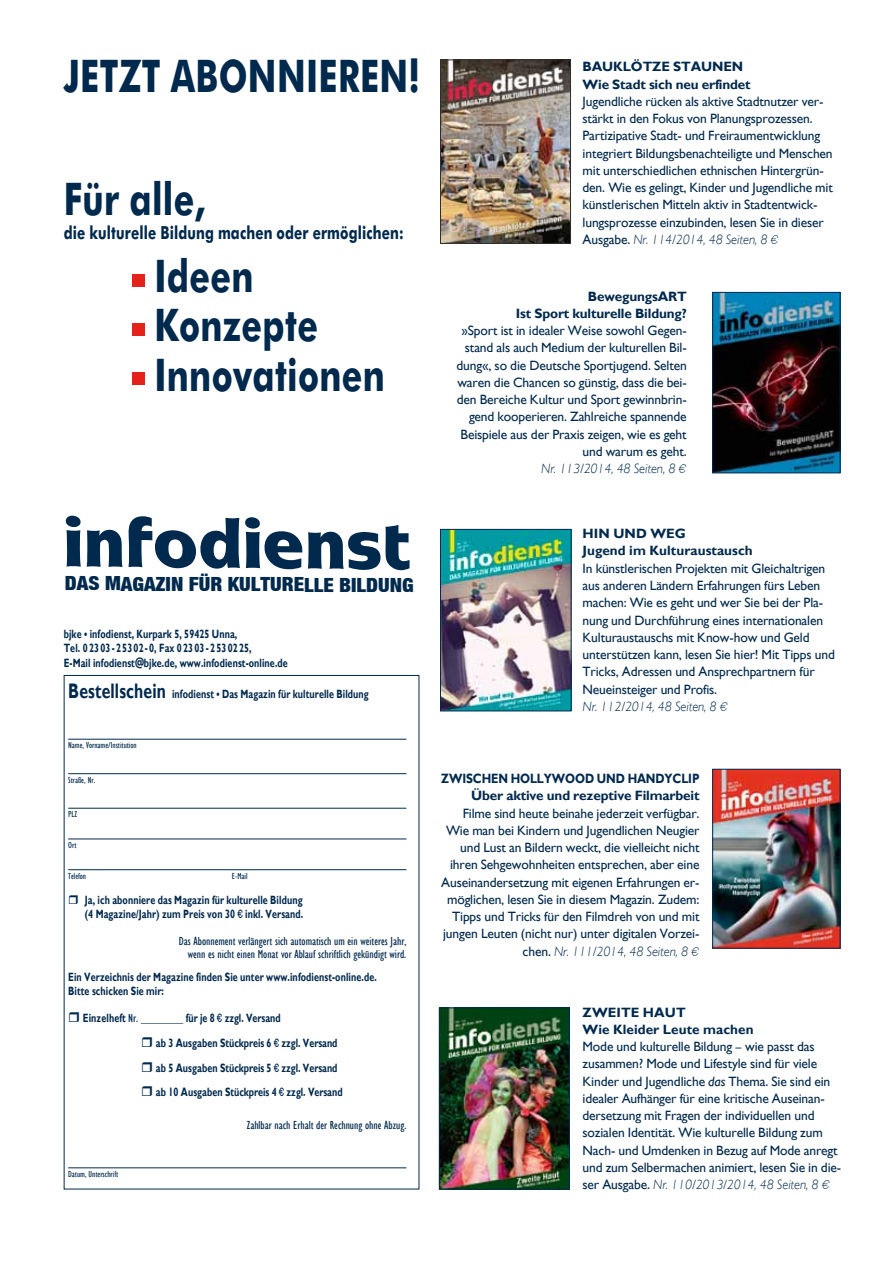
<style>
.page{position:relative;width:893px;height:1263px;background:#fff}
.page>*{position:absolute;margin:0;border:0;box-sizing:border-box;transform-origin:0 0}
.t1{font:700 45px/49.2px "Futura BT";letter-spacing:.01em;color:#00294e;scale:.75 1}
.t2{font:19.65px "Helve Neue Cond Poster Normal";color:#00294e;scale:1.06 1}
.t3{font:700 18px "Futura BT";letter-spacing:.01em;color:#00294e;scale:.75 1}
.t4{font:13.5px/17.2px "Gill Sans";letter-spacing:-.01em;color:#00294e}
.t5{font:700 13.5px/17.2px "Gill Sans";letter-spacing:-.01em;color:#00294e}
.t6{font:italic 300 13.5px "Gill Sans";letter-spacing:-.01em;color:#00294e}
.t7{font:700 13.5px/17.2px "Gill Sans";letter-spacing:-.01em;color:#00294e;text-align:right;scale:.85 1}
.t8{font:700 12px/14.4px "Gill Sans";letter-spacing:.01em;color:#00294e;scale:.75 1}
.t9{font:12px/13.2px "Gill Sans Condensed";color:#00294e;text-align:right}
.t10{font:9px "Gill Sans Condensed";color:#00294e}
.s1{font-size:21px}
.s2{font-family:"Gill Sans Condensed";font-weight:400}
.s3{font-weight:300;font-style:italic}
.s4{font-weight:400;font-style:normal}
.s5{font-style:italic}
</style>
<div class="page">
<hr style="left:68px;top:739px;width:338px;height:1px;background:#00294e">
<hr style="left:68px;top:773px;width:338px;height:1px;background:#00294e">
<hr style="left:68px;top:808px;width:338px;height:1px;background:#00294e">
<hr style="left:68px;top:838px;width:338px;height:1px;background:#00294e">
<hr style="left:68px;top:869px;width:338px;height:1px;background:#00294e">
<hr style="left:68px;top:1167px;width:338px;height:1px;background:#00294e">
<svg style="left:65px;top:515px;width:16px;height:52px"></svg>
<svg style="left:87px;top:529px;width:35px;height:38px"></svg>
<svg style="left:128px;top:516px;width:174px;height:54px"></svg>
<svg style="left:308px;top:525px;width:102px;height:46px"></svg>
<div style="left:132px;top:274px;width:12px;height:12px;background:#e5221a"></div>
<div style="left:132px;top:323px;width:12px;height:13px;background:#e5221a"></div>
<div style="left:132px;top:372px;width:12px;height:13px;background:#e5221a"></div>
<img style="left:441px;top:1009px;width:127px;height:178px">
<div style="left:439px;top:1007px;width:131px;height:182px;border:1px solid #00294e"></div>
<img style="left:714px;top:771px;width:124px;height:175px">
<div style="left:712px;top:769px;width:128px;height:179px;border:1px solid #00294e"></div>
<img style="left:442px;top:531px;width:127px;height:178px">
<div style="left:440px;top:529px;width:131px;height:182px;border:1px solid #00294e"></div>
<img style="left:714px;top:294px;width:124px;height:177px">
<div style="left:712px;top:292px;width:128px;height:181px;border:1px solid #00294e"></div>
<img style="left:442px;top:62px;width:127px;height:180px">
<div style="left:440px;top:60px;width:131px;height:184px;border:1px solid #2f2f2f"></div>
<h1 class="t1" style="left:64px;top:51px;width:477px">Jetzt abonnieren!</h1>
<h1 class="t1" style="left:64px;top:174px;width:190px">Für alle,</h1>
<h3 class="t3" style="left:64px;top:221px;width:455px">die kulturelle Bildung machen oder ermöglichen:</h3>
<h1 class="t1" style="left:154px;top:251px;width:309px">Ideen<br>Konzepte<br>I nnovationen</h1>
<h2 class="t2" style="left:65px;top:572px;width:330px">DAS MAGAZIN FÜR KULTURELLE BILDUNG</h2>
<p class="t8" style="left:64px;top:627px;width:300px">bjke • infodienst, Kurpark 5, 59425 Unna,<br>Tel. 0 23 03 - 2 53 02 - 0, Fax 0 23 03 - 2 53 02 25,<br>E-Mail infodienst@bjke.de, www.infodienst-online.de</p>
<p class="t8" style="left:68px;top:686px;width:402px"><span class="s1">Bestellschein</span> infodienst • Das Magazin für kulturelle Bildung</p>
<p class="t10" style="left:68px;top:740px;width:70px">Name, Vorname/Institution</p>
<p class="t10" style="left:68px;top:775px;width:29px">Straße, Nr.</p>
<p class="t10" style="left:68px;top:809px;width:10px">PLZ</p>
<p class="t10" style="left:68px;top:840px;width:10px">Ort</p>
<p class="t10" style="left:68px;top:871px;width:19px">Telefon</p>
<p class="t10" style="left:232px;top:871px;width:17px">E-Mail</p>
<p class="t8" style="left:85px;top:892px;width:293px">Ja, ich abonniere das Magazin für kulturelle Bildung (4 Magazine/Jahr) zum Preis von 30 inkl. Versand.</p>
<p class="t9" style="left:179px;top:934px;width:229px">Das Abonnement verlängert sich automatisch um ein weiteres Jahr, wenn es nicht einen Monat vor Ablauf schriftlich gekündigt wird.</p>
<p class="t8" style="left:68px;top:970px;width:413px">Ein Verzeichnis der Magazine finden Sie unter www.infodienst-online.de.<br>Bitte schicken Sie mir:</p>
<p class="t8" style="left:156px;top:1006px;width:250px;line-height:24.8px;text-indent:-73px">Einzelheft <span class="s2">Nr. _______</span> für je 8 zzgl. Versand<br>ab 3 Ausgaben Stückpreis 6 zzgl. Versand ab 5 Ausgaben Stückpreis 5 zzgl. Versand ab 10 Ausgaben Stückpreis 4 zzgl. Versand</p>
<p class="t9" style="left:247px;top:1118px;width:161px">Zahlbar nach Erhalt der Rechnung ohne Abzug.</p>
<p class="t10" style="left:68px;top:1169px;width:51px">Datum, Unterschrift</p>
<p class="t5" style="left:583px;top:58px;width:21px">Baukl</p>
<p class="t5" style="left:631px;top:58px;width:22px">ötze</p>
<p class="t5" style="left:673px;top:58px;width:11px">stau</p>
<p class="t5" style="left:583px;top:58px;width:170px;text-indent:130px">nen<br>Wie Stadt sich neu erfindet</p>
<p class="t4" style="left:583px;top:93px;width:252px">Jugendliche rücken als aktive Stadtnutzer ver&shy;stärkt in den Fokus von Planungsprozessen.<br>Partizipative Stadt- und Freiraumentwicklung integriert Bildungsbenachteiligte und Menschen mit unterschiedlichen ethnischen Hintergrün&shy;den. Wie es gelingt, Kinder und Jugendliche mit künstlerischen Mitteln aktiv in Stadtentwick&shy;lungsprozesse einzubinden, lesen Sie in dieser Ausgabe. <span class="s3">Nr. 114/2014, 48 Seiten, 8</span></p>
<p class="t5" style="left:516px;top:287px;width:172px;text-align:right">BewegungsART<br>Ist Sport kulturelle Bildung?</p>
<p class="t4" style="left:456px;top:322px;width:232px;text-align:right">»Sport ist in idealer Weise sowohl Gegen&shy;stand als auch Medium der kulturellen Bil&shy;dung«, so die Deutsche Sportjugend. Selten waren die Chancen so günstig, dass die bei&shy;den Bereiche Kultur und Sport gewinnbrin&shy;gend kooperieren. Zahlreiche spannende Beispiele aus der Praxis zeigen, wie es geht und warum es geht.</p>
<p class="t6" style="left:541px;top:461px;width:136px">Nr. 113/2014, 48 Seiten, 8</p>
<p class="t5" style="left:583px;top:525px;width:172px">Hin und weg<br>Jugend im Kulturaustausch</p>
<p class="t4" style="left:583px;top:560px;width:254px">In künstlerischen Projekten mit Gleichaltrigen aus anderen Ländern Erfahrungen fürs Leben machen: Wie es geht und wer Sie bei der Pla&shy;nung und Durchführung eines internationalen Kulturaustauschs mit Know-how und Geld unterstützen kann, lesen Sie hier! Mit Tipps und Tricks, Adressen und Ansprechpartnern für Neueinsteiger und Profis.</p>
<p class="t6" style="left:583px;top:699px;width:136px">Nr. 112/2014, 48 Seiten, 8</p>
<p class="t7" style="left:441px;top:770px;width:305px">Zwischen Hollywood u nd Handyclip<br>Über aktive und rezeptive Filmarbeit</p>
<p class="t4" style="left:463px;top:804px;width:238px">Filme sind heute beinahe jederzeit verfügbar.</p>
<p class="t4" style="left:446px;top:822px;width:255px">Wie man bei Kindern und Jugendlichen Neugier</p>
<p class="t4" style="left:460px;top:839px;width:241px">und Lust an Bildern weckt, die vielleicht nicht</p>
<p class="t4" style="left:450px;top:856px;width:251px">ihren Sehgewohnheiten entsprechen, aber eine</p>
<p class="t4" style="left:441px;top:873px;width:260px">Auseinandersetzung mit eigenen Erfahrungen er-</p>
<p class="t4" style="left:447px;top:891px;width:254px">möglichen, lesen Sie in diesem Magazin. Zudem:</p>
<p class="t4" style="left:452px;top:908px;width:249px">Tipps und Tricks für den Filmdreh von und mit</p>
<p class="t4" style="left:443px;top:925px;width:258px">jungen Leuten (nicht nur) unter digitalen Vorzei-</p>
<p class="t6" style="left:523px;top:943px;width:167px"><span class="s4">chen.</span> Nr. 111/2014, 48 Seiten, 8</p>
<p class="t5" style="left:583px;top:1003px;width:172px">Zweite Haut<br>Wie Kleider Leute machen</p>
<p class="t4" style="left:583px;top:1038px;width:260px">Mode und kulturelle Bildung – wie passt das zusammen? Mode und Lifestyle sind für viele Kinder und Jugendliche <span class="s5">das</span> Thema. Sie sind ein idealer Aufhänger für eine kritische Auseinan&shy;dersetzung mit Fragen der individuellen und sozialen Identität. Wie kulturelle Bildung zum Nach- und Umdenken in Bezug auf Mode anregt und zum Selbermachen animiert, lesen Sie in die&shy;ser Ausgabe. <span class="s3">Nr. 110/2013/2014, 48 Seiten, 8</span></p>
</div>
